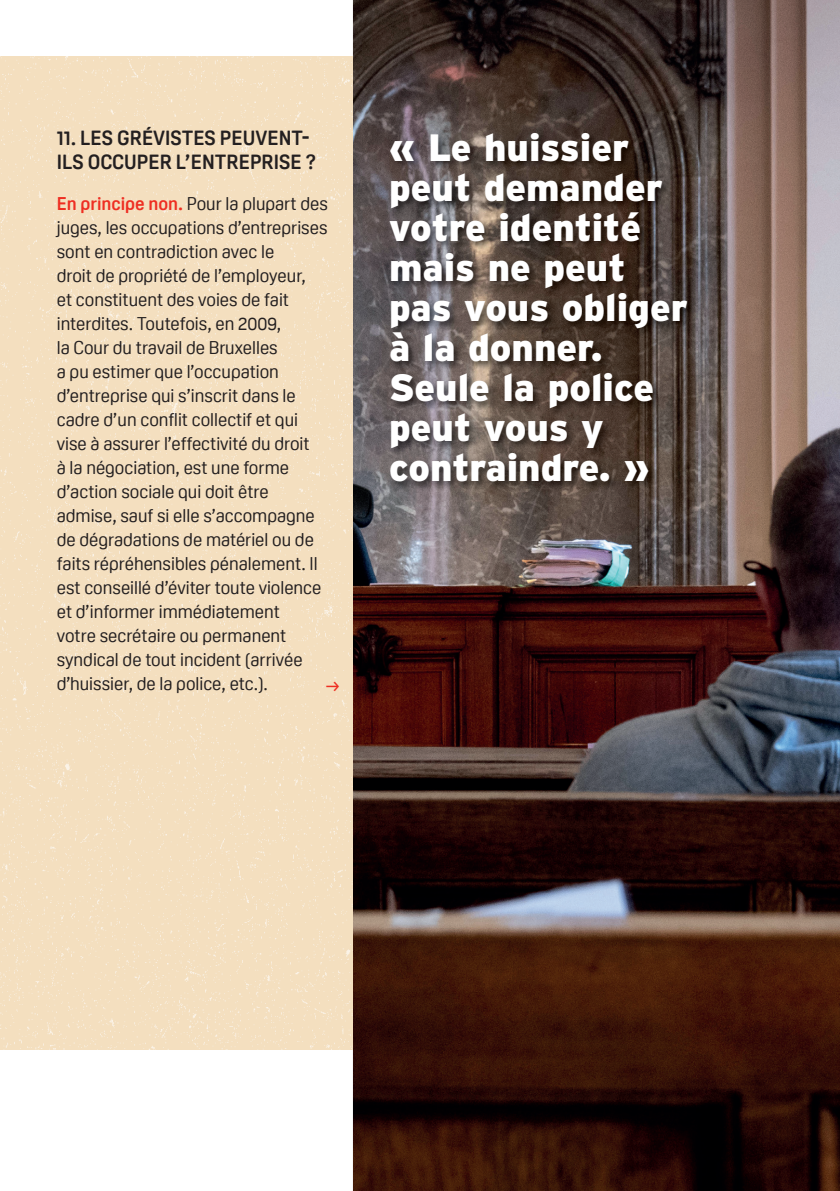
<style>
.page{position:relative;width:840px;height:1191px;background:#fff}
.page>*{position:absolute;margin:0;border:0;box-sizing:border-box;transform-origin:0 0}
.t1{font:900 38px/40px "Interstate";color:#fff}
.t2{font:700 20px/24px "Oscine";color:#231f20}
.t3{font:18px/24px "Oscine";color:#231f20}
.t4{font:18px "New Frank";color:#ee2e22}
.s1{font-weight:700;color:#ee2e22}
</style>
<div class="page">
<img style="left:353px;top:0;width:486px;height:1191px">
<div style="left:0;top:57px;width:353px;height:992px;background:#f4dfbf"></div>
<img style="left:388px;top:130px;width:308px;height:362px">
<p class="t2" style="left:57px;top:126px;width:261px">11. LES GRÉVISTES PEUVENT-<br>ILS OCCUPER L’ENTREPRISE ?</p>
<p class="t3" style="left:57px;top:191px;width:272px"><span class="s1">En principe non.</span> Pour la plupart des juges, les occupations d’entreprises sont en contradiction avec le<br>droit de propriété de l’employeur,<br>et constituent des voies de fait interdites. Toutefois, en 2009,<br>la Cour du travail de Bruxelles<br>a pu estimer que l’occupation d’entreprise qui s’inscrit dans le cadre d’un conflit collectif et qui vise à assurer l’effectivité du droit<br>à la négociation, est une forme d’action sociale qui doit être admise, sauf si elle s’accompagne de dégradations de matériel ou de faits répréhensibles pénalement. Il est conseillé d’éviter toute violence et d’informer immédiatement<br>votre secrétaire ou permanent syndical de tout incident (arrivée d’huissier, de la police, etc.).</p>
<p class="t4" style="left:325px;top:674px;width:16px">→</p>
<h1 class="t1" style="left:389px;top:127px;width:300px">« Le huissier peut demander votre identité mais ne peut pas vous obliger à la donner.<br>Seule la police peut vous y contraindre. »</h1>
</div>
